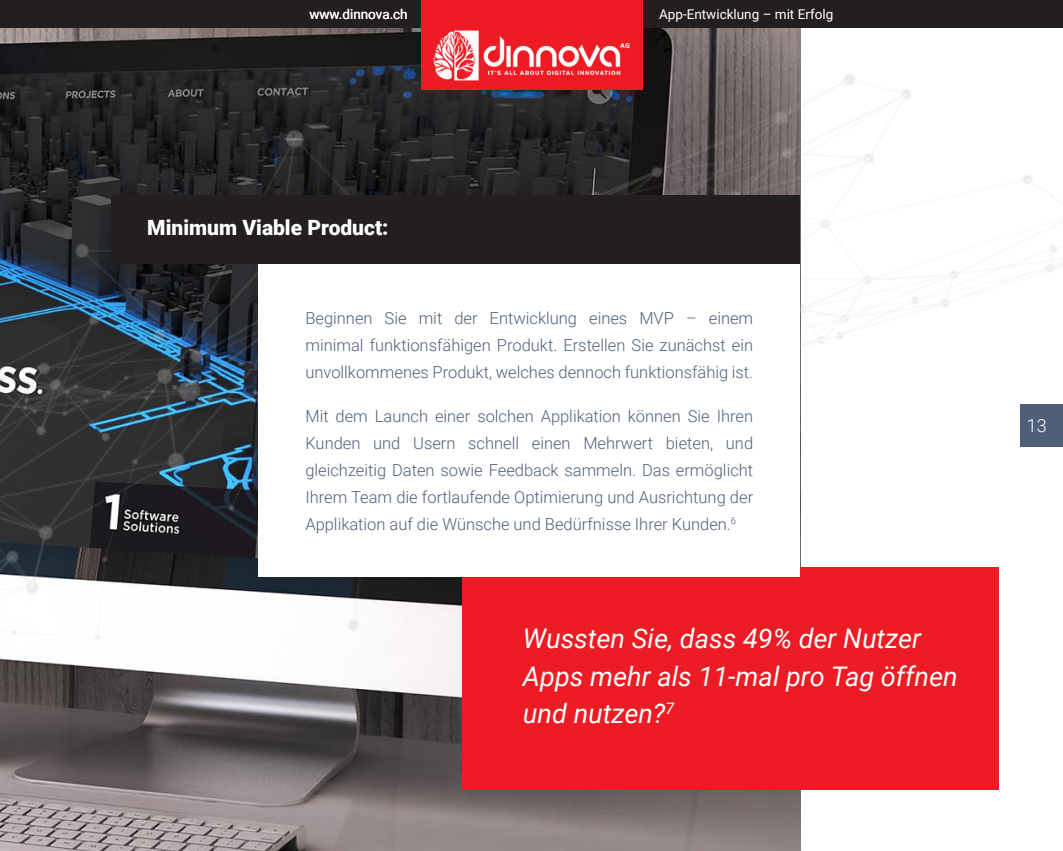
<style>
.page{position:relative;width:1063px;height:851px;background:#fff}
.page>*{position:absolute;margin:0;border:0;box-sizing:border-box;transform-origin:0 0}
.citat{font:italic 27px/37.5px "Roboto";color:#fff}
.Titlu_1{font:900 21px "Roboto";color:#fff}
.t1{font:300 18px "Roboto";color:#fff}
.text_fara_indent{font:300 16.5px/27px "Roboto";color:#4f6178;text-align:justify}
.t2{font:13.5px "Roboto";color:#fff}
</style>
<div class="page">
<img style="left:0;top:27px;width:800px;height:47px">
<img style="left:0;top:74px;width:1063px;height:776px">
<div style="left:1020px;top:404px;width:43px;height:42px;background:#4f5f77"></div>
<div style="left:463px;top:567px;width:536px;height:222px;background:#ed1c24"></div>
<div style="left:259px;top:264px;width:541px;height:312px;background:#fff"></div>
<div style="left:112px;top:196px;width:688px;height:68px;background:#231f20"></div>
<div style="left:0;top:0;width:1063px;height:27px;background:#231f20"></div>
<div style="left:421px;top:0;width:221px;height:89px;background:#ed1c24"></div>
<img style="left:433px;top:30px;width:197px;height:51px">
<p class="t2" style="left:309px;top:4px;width:100px">www.dinnova.ch</p>
<p class="t2" style="left:659px;top:4px;width:176px">App-Entwicklung – mit Erfolg</p>
<p class="Titlu_1" style="left:147px;top:213px;width:243px">Minimum Viable Product:</p>
<p class="text_fara_indent" style="left:305px;top:303px;width:449px">Beginnen Sie mit der Entwicklung eines MVP – einem minimal funktionsfähigen Produkt. Erstellen Sie zunächst ein unvollkommenes Produkt, welches dennoch funktionsfähig ist.</p>
<p class="text_fara_indent" style="left:305px;top:401px;width:449px">Mit dem Launch einer solchen Applikation können Sie Ihren Kunden und Usern schnell einen Mehrwert bieten, und gleichzeitig Daten sowie Feedback sammeln. Das ermöglicht Ihrem Team die fortlaufende Optimierung und Ausrichtung der Applikation auf die Wünsche und Bedürfnisse Ihrer Kunden.<sup>6</sup></p>
<p class="citat" style="left:523px;top:618px;width:436px">Wussten Sie, dass 49% der Nutzer<br>Apps mehr als 11-mal pro Tag öffnen und nutzen?<sup>7</sup></p>
<p class="t1" style="left:1027px;top:413px;width:21px">13</p>
</div>
